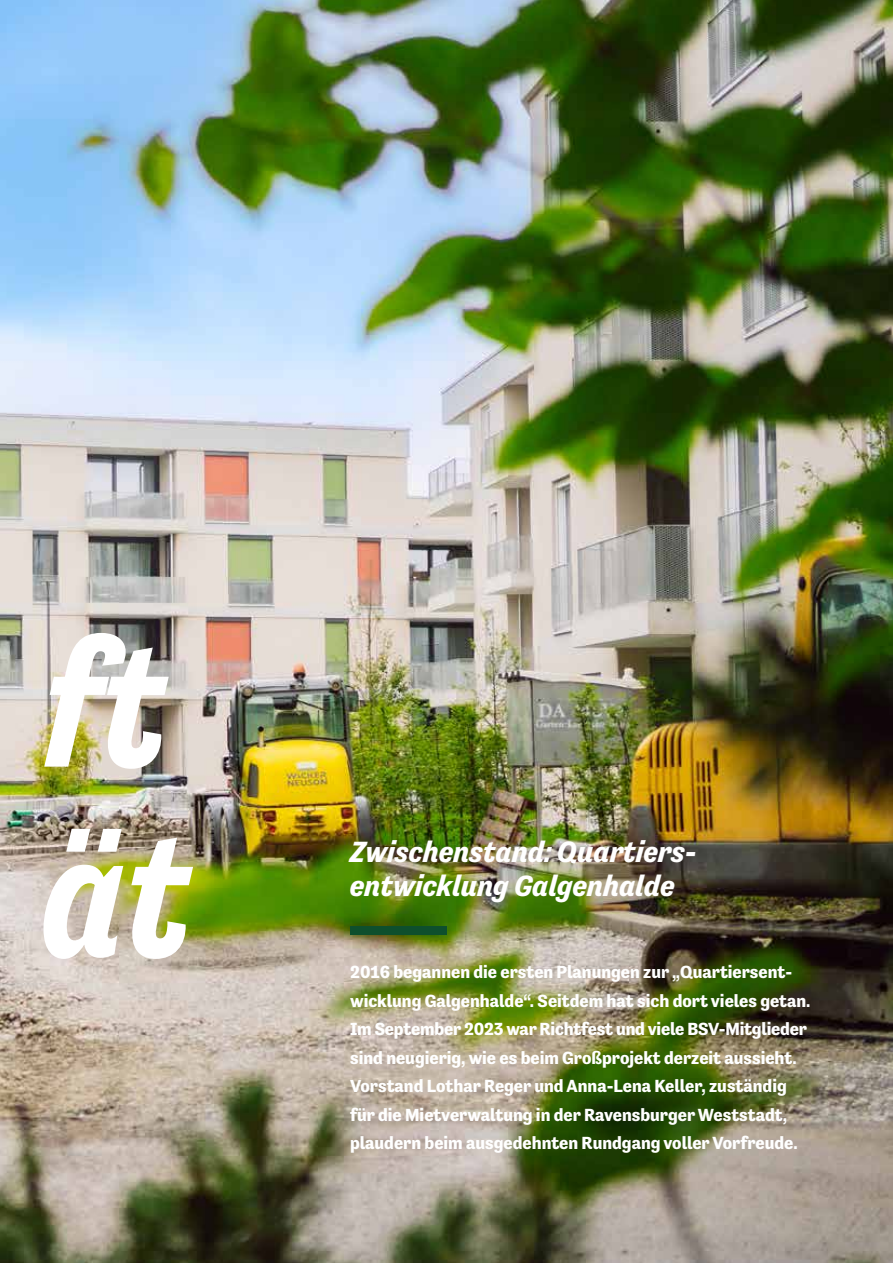
<style>
.page{position:relative;width:893px;height:1263px;background:#fff}
.page>*{position:absolute;margin:0;border:0;box-sizing:border-box;transform-origin:0 0}
.t1{font:italic 700 180.15px/190.1px "Tenso";color:#fff;scale:.86 1}
.t2{font:italic 700 30px/34.5px "Tenso";color:#fff}
.t3{font:700 18px/28.5px "Tenso";color:#fff}
</style>
<div class="page">
<img style="left:0;top:0;width:893px;height:1263px">
<div style="left:350px;top:926px;width:96px;height:8px;background:#0e4f2d"></div>
<h1 class="t1" style="left:43px;top:610px;width:175px">ft ät</h1>
<h2 class="t2" style="left:350px;top:834px;width:348px">Zwischenstand: Quartiers&shy;entwicklung Galgenhalde</h2>
<p class="t3" style="left:350px;top:958px;width:462px">2016 begannen die ersten Planungen zur „Quartiersent&shy;wicklung Galgenhalde“. Seitdem hat sich dort vieles getan.<br>Im September 2023 war Richtfest und viele BSV-Mitglieder sind neugierig, wie es beim Großprojekt derzeit aussieht.<br>Vorstand Lothar Reger und Anna-Lena Keller, zuständig für die Mietverwaltung in der Ravensburger Weststadt, plaudern beim ausgedehnten Rundgang voller Vorfreude.</p>
</div>
